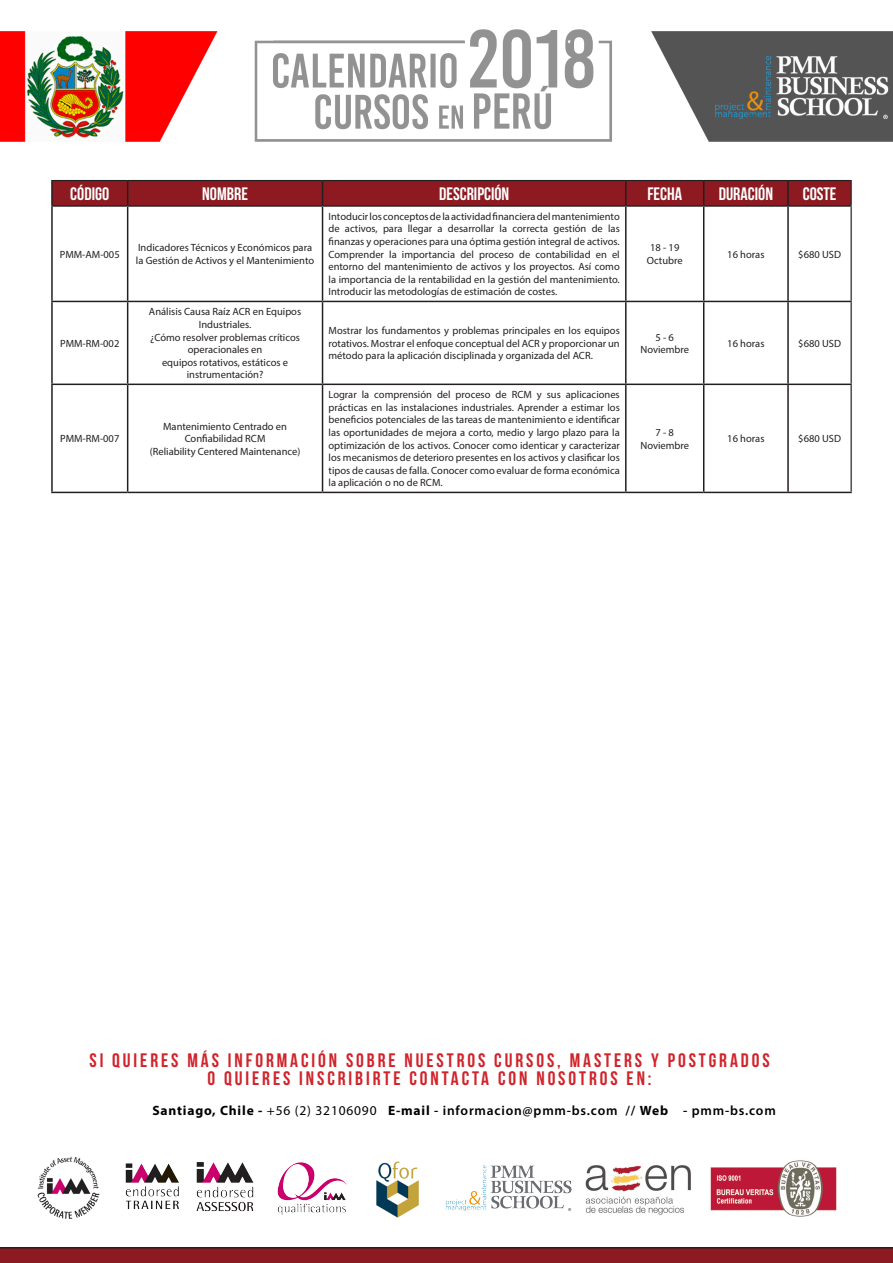
<style>
.page{position:relative;width:893px;height:1263px;background:#fff}
.page>*{position:absolute;margin:0;border:0;box-sizing:border-box;transform-origin:0 0}
.t1{font:19.5px "Bebas Neue";letter-spacing:.15em;color:#d1232a}
.t2{font:18px "Bebas Neue";color:#fff}
.t3{font:600 13.5px "Myriad Pro";letter-spacing:.06em;color:#000001}
.t4{font:10.5px/12.6px "Myriad Pro";color:#231f20;text-align:center}
.s1{font-weight:700}
.s2{font-weight:400}
</style>
<div class="page">
<svg style="left:0;top:1247px;width:893px;height:16px;background:#821a20"></svg>
<img style="left:0;top:29px;width:893px;height:113px">
<svg style="left:53px;top:207px;width:797px;height:285px"></svg>
<hr style="left:51px;top:207px;width:2px;height:94px;background:#231f20">
<hr style="left:51px;top:301px;width:77px;height:1px;background:#231f20">
<hr style="left:51px;top:302px;width:2px;height:82px;background:#231f20">
<hr style="left:51px;top:384px;width:77px;height:1px;background:#231f20">
<hr style="left:51px;top:385px;width:2px;height:107px;background:#231f20">
<hr style="left:51px;top:492px;width:77px;height:1px;background:#231f20">
<hr style="left:127px;top:207px;width:1px;height:94px;background:#231f20">
<hr style="left:128px;top:301px;width:194px;height:1px;background:#231f20">
<hr style="left:127px;top:302px;width:1px;height:82px;background:#231f20">
<hr style="left:128px;top:384px;width:194px;height:1px;background:#231f20">
<hr style="left:127px;top:385px;width:1px;height:107px;background:#231f20">
<hr style="left:128px;top:492px;width:194px;height:1px;background:#231f20">
<hr style="left:322px;top:207px;width:1px;height:94px;background:#231f20">
<hr style="left:322px;top:301px;width:304px;height:1px;background:#231f20">
<hr style="left:322px;top:302px;width:1px;height:82px;background:#231f20">
<hr style="left:322px;top:384px;width:304px;height:1px;background:#231f20">
<hr style="left:322px;top:385px;width:1px;height:107px;background:#231f20">
<hr style="left:322px;top:492px;width:304px;height:1px;background:#231f20">
<hr style="left:625px;top:207px;width:1px;height:94px;background:#231f20">
<hr style="left:626px;top:301px;width:78px;height:1px;background:#231f20">
<hr style="left:625px;top:302px;width:1px;height:82px;background:#231f20">
<hr style="left:626px;top:384px;width:78px;height:1px;background:#231f20">
<hr style="left:625px;top:385px;width:1px;height:107px;background:#231f20">
<hr style="left:626px;top:492px;width:78px;height:1px;background:#231f20">
<hr style="left:703px;top:207px;width:1px;height:94px;background:#231f20">
<hr style="left:704px;top:301px;width:84px;height:1px;background:#231f20">
<hr style="left:703px;top:302px;width:1px;height:82px;background:#231f20">
<hr style="left:704px;top:384px;width:84px;height:1px;background:#231f20">
<hr style="left:703px;top:385px;width:1px;height:107px;background:#231f20">
<hr style="left:704px;top:492px;width:84px;height:1px;background:#231f20">
<hr style="left:787px;top:207px;width:2px;height:94px;background:#231f20">
<hr style="left:788px;top:301px;width:64px;height:1px;background:#231f20">
<hr style="left:787px;top:302px;width:2px;height:82px;background:#231f20">
<hr style="left:788px;top:384px;width:64px;height:1px;background:#231f20">
<hr style="left:787px;top:385px;width:2px;height:107px;background:#231f20">
<hr style="left:788px;top:492px;width:64px;height:1px;background:#231f20">
<hr style="left:128px;top:205px;width:194px;height:2px;background:#231f20">
<hr style="left:322px;top:205px;width:304px;height:2px;background:#231f20">
<hr style="left:626px;top:205px;width:78px;height:2px;background:#231f20">
<hr style="left:704px;top:205px;width:84px;height:2px;background:#231f20">
<hr style="left:788px;top:205px;width:64px;height:2px;background:#231f20">
<svg style="left:53px;top:181px;width:797px;height:25px;background:#881a21"></svg>
<hr style="left:51px;top:205px;width:77px;height:2px;background:#231f20">
<hr style="left:51px;top:181px;width:2px;height:24px;background:#231f20">
<img style="left:196px;top:1162px;width:58px;height:50px">
<img style="left:37px;top:1156px;width:63px;height:63px">
<img style="left:277px;top:1162px;width:70px;height:53px">
<img style="left:125px;top:1163px;width:54px;height:46px">
<img style="left:376px;top:1161px;width:43px;height:57px">
<img style="left:445px;top:1165px;width:127px;height:46px">
<img style="left:710px;top:1160px;width:127px;height:57px">
<img style="left:585px;top:1165px;width:106px;height:50px">
<p class="t2" style="left:70px;top:184px;width:40px">CÓDIGO</p>
<p class="t2" style="left:202px;top:184px;width:47px">NOMBRE</p>
<p class="t2" style="left:439px;top:184px;width:72px">DESCRIPCIÓN</p>
<p class="t2" style="left:647px;top:184px;width:36px">FECHA</p>
<p class="t2" style="left:719px;top:184px;width:56px">DURACIÓN</p>
<p class="t2" style="left:803px;top:184px;width:35px">COSTE</p>
<p class="t4" style="left:60px;top:248px;width:61px">PMM-AM-005</p>
<p class="t4" style="left:136px;top:241px;width:180px;text-align:left">Indicadores Técnicos y Económicos para la Gestión de Activos y el Mantenimiento</p>
<p class="t4" style="left:60px;top:337px;width:61px">PMM-RM-002</p>
<p class="t4" style="left:60px;top:432px;width:61px">PMM-RM-007</p>
<p class="t4" style="left:149px;top:305px;width:154px">Análisis Causa Raíz ACR en Equipos<br>Industriales.</p>
<p class="t4" style="left:150px;top:330px;width:151px">¿Cómo resolver problemas críticos operacionales en</p>
<p class="t4" style="left:162px;top:356px;width:128px">equipos rotativos, estáticos e instrumentación?</p>
<p class="t4" style="left:163px;top:420px;width:125px">Mantenimiento Centrado en<br>Confiabilidad RCM</p>
<p class="t4" style="left:150px;top:445px;width:152px">(Reliability Centered Maintenance)</p>
<p class="t4" style="left:328px;top:210px;width:293px;text-align:justify">Intoducir los conceptos de la actividad financiera del mantenimiento de activos, para llegar a desarrollar la correcta gestión de las finanzas y operaciones para una óptima gestión integral de activos.<br>Comprender la importancia del proceso de contabilidad en el entorno del mantenimiento de activos y los proyectos. Así como la importancia de la rentabilidad en la gestión del mantenimiento.<br>Introducir las metodologías de estimación de costes.</p>
<p class="t4" style="left:650px;top:241px;width:31px">18 - 19</p>
<p class="t4" style="left:647px;top:254px;width:37px">Octubre</p>
<p class="t4" style="left:328px;top:324px;width:293px;text-align:justify">Mostrar los fundamentos y problemas principales en los equipos rotativos. Mostrar el enfoque conceptual del ACR y proporcionar un método para la aplicación disciplinada y organizada del ACR.</p>
<p class="t4" style="left:655px;top:330px;width:20px">5 - 6</p>
<p class="t4" style="left:640px;top:343px;width:50px">Noviembre</p>
<p class="t4" style="left:328px;top:388px;width:293px;text-align:justify">Lograr la comprensión del proceso de RCM y sus aplicaciones prácticas en las instalaciones industriales. Aprender a estimar los beneficios potenciales de las tareas de mantenimiento e identificar las oportunidades de mejora a corto, medio y largo plazo para la optimización de los activos. Conocer como identicar y caracterizar los mecanismos de deterioro presentes en los activos y clasificar los tipos de causas de falla. Conocer como evaluar de forma económica la aplicación o no de RCM.</p>
<p class="t4" style="left:655px;top:426px;width:20px">7 - 8</p>
<p class="t4" style="left:640px;top:439px;width:50px">Noviembre</p>
<p class="t4" style="left:727px;top:248px;width:39px">16 horas</p>
<p class="t4" style="left:798px;top:248px;width:44px">$680 USD</p>
<p class="t4" style="left:727px;top:337px;width:39px">16 horas</p>
<p class="t4" style="left:798px;top:337px;width:44px">$680 USD</p>
<p class="t4" style="left:727px;top:432px;width:39px">16 horas</p>
<p class="t4" style="left:798px;top:432px;width:44px">$680 USD</p>
<p class="t1" style="left:89px;top:1049px;width:682px">SI QUIERES MÁS INFORMACIÓN SOBRE NUESTROS CURSOS, MASTERS Y POSTGRADOS</p>
<p class="t1" style="left:208px;top:1067px;width:445px">O QUIERES INSCRIBIRTE CONTACTA CON NOSOTROS EN:</p>
<p class="t3" style="left:152px;top:1101px;width:625px"><span class="s1">Santiago, Chile -</span> <span class="s2">+56 (2) 32106090</span> <span class="s1">E-mail</span> - informacion@pmm-bs.com // <span class="s1">Web</span> - pmm-bs.com</p>
</div>
